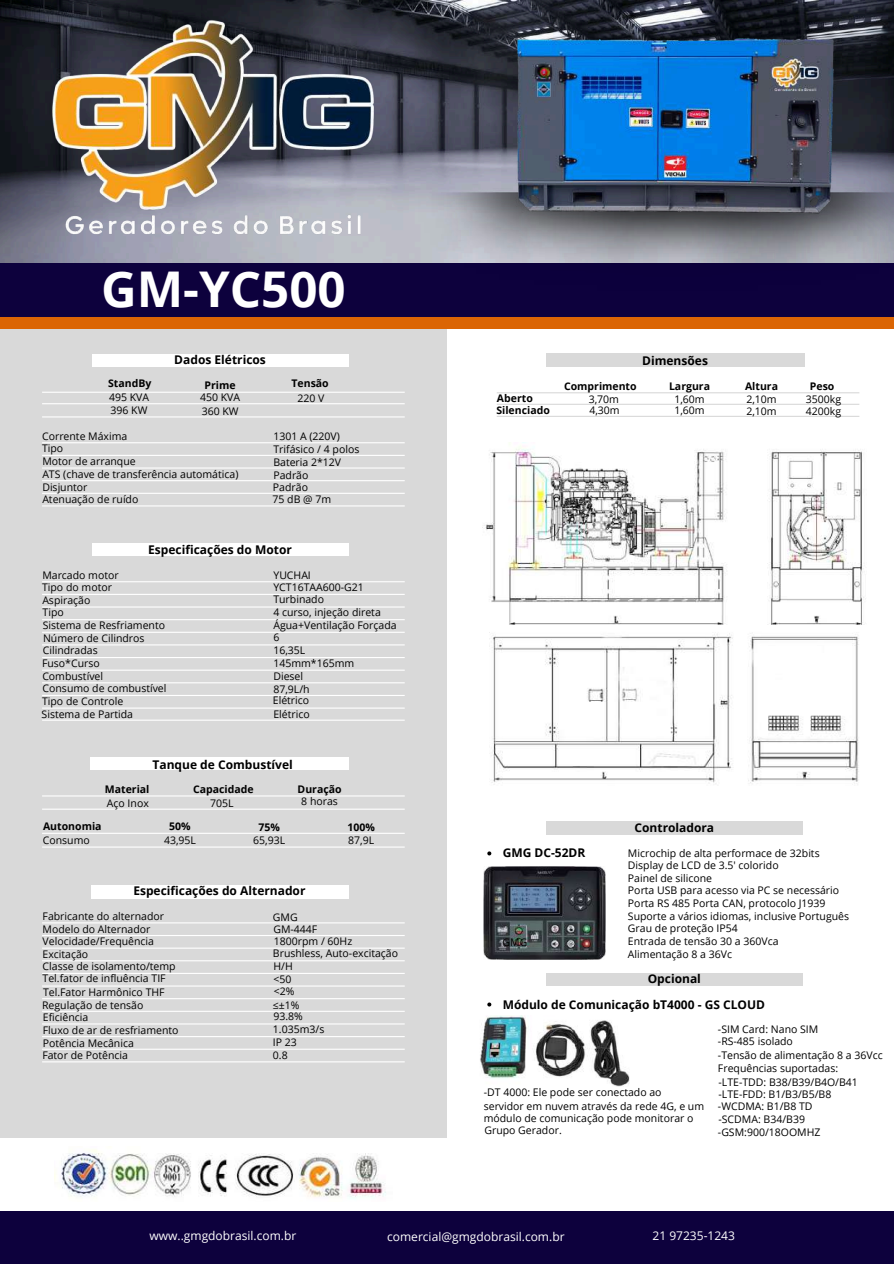
<style>
.page{position:relative;width:894px;height:1264px;background:#fff}
.page>*{position:absolute;margin:0;border:0;box-sizing:border-box;transform-origin:0 0}
.t1{font:700 49.2px "Open Sans";color:#fff}
.t2{font:700 12px "Open Sans";color:#000}
.t3{font:12px "Open Sans";color:#fff}
.t4{font:10.5px/12.6px "Open Sans";color:#000}
.t5{font:700 10.5px/12px "Open Sans";color:#000}
</style>
<div class="page">
<div style="left:0;top:0;width:446px;height:1137px;background:#d9d9d9"></div>
<img style="left:0;top:0;width:893px;height:263px">
<div style="left:0;top:263px;width:893px;height:54px;background:#0d013d"></div>
<div style="left:0;top:317px;width:893px;height:11px;background:#db6504"></div>
<div style="left:0;top:1210px;width:893px;height:53px;background:#0d013d"></div>
<div style="left:92px;top:354px;width:256px;height:12px;background:#fff"></div>
<hr style="left:42px;top:391px;width:362px;height:2px;background:#fff">
<hr style="left:42px;top:403px;width:362px;height:1px;background:#fff">
<hr style="left:42px;top:416px;width:362px;height:1px;background:#fff">
<hr style="left:42px;top:455px;width:362px;height:1px;background:#fff">
<hr style="left:42px;top:442px;width:362px;height:1px;background:#fff">
<hr style="left:42px;top:467px;width:362px;height:1px;background:#fff">
<hr style="left:42px;top:480px;width:362px;height:1px;background:#fff">
<hr style="left:42px;top:493px;width:362px;height:1px;background:#fff">
<div style="left:92px;top:543px;width:256px;height:13px;background:#fff"></div>
<hr style="left:42px;top:581px;width:362px;height:1px;background:#fff">
<hr style="left:42px;top:594px;width:362px;height:1px;background:#fff">
<hr style="left:42px;top:606px;width:362px;height:1px;background:#fff">
<hr style="left:42px;top:619px;width:362px;height:1px;background:#fff">
<hr style="left:42px;top:631px;width:362px;height:2px;background:#fff">
<hr style="left:42px;top:644px;width:362px;height:1px;background:#fff">
<hr style="left:42px;top:657px;width:362px;height:1px;background:#fff">
<hr style="left:42px;top:669px;width:362px;height:1px;background:#fff">
<hr style="left:42px;top:682px;width:362px;height:1px;background:#fff">
<div style="left:90px;top:757px;width:258px;height:13px;background:#fff"></div>
<hr style="left:42px;top:707px;width:362px;height:1px;background:#fff">
<hr style="left:42px;top:795px;width:362px;height:1px;background:#fff">
<hr style="left:42px;top:719px;width:362px;height:1px;background:#fff">
<hr style="left:42px;top:808px;width:362px;height:1px;background:#fff">
<hr style="left:42px;top:832px;width:362px;height:1px;background:#fff">
<hr style="left:42px;top:846px;width:362px;height:1px;background:#fff">
<hr style="left:42px;top:922px;width:362px;height:1px;background:#fff">
<hr style="left:42px;top:934px;width:362px;height:2px;background:#fff">
<hr style="left:42px;top:947px;width:362px;height:1px;background:#fff">
<hr style="left:42px;top:960px;width:362px;height:1px;background:#fff">
<hr style="left:42px;top:972px;width:362px;height:2px;background:#fff">
<hr style="left:42px;top:505px;width:362px;height:1px;background:#fff">
<hr style="left:42px;top:695px;width:362px;height:1px;background:#fff">
<div style="left:91px;top:884px;width:257px;height:14px;background:#fff"></div>
<hr style="left:42px;top:985px;width:362px;height:1px;background:#fff">
<hr style="left:42px;top:998px;width:362px;height:1px;background:#fff">
<hr style="left:42px;top:1010px;width:362px;height:1px;background:#fff">
<hr style="left:42px;top:1023px;width:362px;height:1px;background:#fff">
<hr style="left:42px;top:1036px;width:362px;height:1px;background:#fff">
<hr style="left:42px;top:1048px;width:362px;height:1px;background:#fff">
<hr style="left:42px;top:1061px;width:362px;height:1px;background:#fff">
<div style="left:546px;top:353px;width:258px;height:14px;background:#d9d9d9"></div>
<hr style="left:496px;top:392px;width:363px;height:1px;background:#d9d9d9">
<hr style="left:496px;top:404px;width:363px;height:1px;background:#d9d9d9">
<hr style="left:496px;top:416px;width:363px;height:1px;background:#d9d9d9">
<div style="left:546px;top:821px;width:256px;height:13px;background:#d9d9d9"></div>
<img style="left:34px;top:9px;width:357px;height:245px">
<img style="left:482px;top:443px;width:384px;height:182px">
<img style="left:489px;top:632px;width:370px;height:153px">
<img style="left:483px;top:866px;width:122px;height:93px">
<img style="left:480px;top:1015px;width:150px;height:71px">
<div style="left:546px;top:972px;width:256px;height:13px;background:#d9d9d9"></div>
<img style="left:54px;top:1149px;width:332px;height:50px">
<img style="left:412px;top:72px;width:481px;height:191px">
<img style="left:469px;top:0;width:421px;height:263px">
<svg style="left:487px;top:851px;width:4px;height:4px"></svg>
<svg style="left:487px;top:1002px;width:4px;height:4px"></svg>
<h1 class="t1" style="left:101px;top:254px;width:246px">GM-YC500</h1>
<p class="t2" style="left:174px;top:351px;width:93px">Dados Elétricos</p>
<p class="t5" style="left:108px;top:377px;width:45px">StandBy</p>
<p class="t5" style="left:204px;top:379px;width:33px">Prime</p>
<p class="t5" style="left:291px;top:377px;width:39px">Tensão</p>
<p class="t4" style="left:200px;top:390px;width:42px;line-height:13.6px">450 KVA<br>360 KW</p>
<p class="t4" style="left:109px;top:391px;width:42px">495 KVA</p>
<p class="t4" style="left:297px;top:391px;width:28px">220 V</p>
<p class="t4" style="left:110px;top:403px;width:38px">396 KW</p>
<p class="t4" style="left:272px;top:429px;width:88px">1301 A (220V)<br>Trifásico / 4 polos<br>Bateria 2*12V<br>Padrão<br>Padrão<br>75 dB @ 7m</p>
<p class="t4" style="left:42px;top:430px;width:198px">Corrente Máxima<br>Tipo<br>Motor de arranque<br>ATS (chave de transferência automática)<br>Disjuntor<br>Atenuação de ruído</p>
<p class="t2" style="left:148px;top:541px;width:145px">Especificações do Motor</p>
<p class="t4" style="left:42px;top:569px;width:126px">Marcado motor<br>Tipo do motor<br>Aspiração<br>Tipo<br>Sistema de Resfriamento<br>Número de Cilindros<br>Cilindradas<br>Fuso*Curso<br>Combustível<br>Consumo de combustível<br>Tipo de Controle<br>Sistema de Partida</p>
<p class="t4" style="left:273px;top:568px;width:125px">YUCHAI<br>YCT16TAA600-G21<br>Turbinado<br>4 curso, injeção direta<br>Água+Ventilação Forçada<br>6<br>16,35L<br>145mm*165mm<br>Diesel<br>87,9L/h</p>
<p class="t4" style="left:273px;top:693px;width:38px;line-height:13.5px">Elétrico<br>Elétrico</p>
<p class="t2" style="left:152px;top:755px;width:142px">Tanque de Combustível</p>
<p class="t5" style="left:105px;top:782px;width:46px">Material</p>
<p class="t5" style="left:193px;top:782px;width:62px">Capacidade</p>
<p class="t5" style="left:297px;top:782px;width:46px">Duração</p>
<p class="t4" style="left:107px;top:796px;width:43px">Aço Inox</p>
<p class="t4" style="left:210px;top:796px;width:25px">705L</p>
<p class="t4" style="left:301px;top:795px;width:38px">8 horas</p>
<p class="t5" style="left:43px;top:820px;width:60px">Autonomia</p>
<p class="t5" style="left:169px;top:820px;width:23px">50%</p>
<p class="t5" style="left:258px;top:820px;width:23px">75%</p>
<p class="t5" style="left:347px;top:820px;width:29px">100%</p>
<p class="t4" style="left:164px;top:833px;width:34px">43,95L</p>
<p class="t4" style="left:253px;top:833px;width:34px">65,93L</p>
<p class="t4" style="left:348px;top:833px;width:28px">87,9L</p>
<p class="t4" style="left:43px;top:833px;width:48px">Consumo</p>
<p class="t2" style="left:133px;top:882px;width:174px">Especificações do Alternador</p>
<p class="t4" style="left:43px;top:910px;width:135px">Fabricante do alternador<br>Modelo do Alternador<br>Velocidade/Frequência<br>Excitação<br>Classe de isolamento/temp<br>Tel.fator de influência TIF</p>
<p class="t4" style="left:42px;top:985px;width:138px">Tel.Fator Harmônico THF<br>Regulação de tensão<br>Eficiência<br>Fluxo de ar de resfriamento<br>Potência Mecânica<br>Fator de Potência</p>
<p class="t4" style="left:273px;top:910px;width:26px">GMG</p>
<p class="t4" style="left:273px;top:922px;width:127px;line-height:12.1px">GM-444F<br>1800rpm / 60Hz<br>Brushless, Auto-excitação</p>
<p class="t4" style="left:273px;top:959px;width:28px">H/H &lt;50 &lt;2% ≤±1%</p>
<p class="t4" style="left:273px;top:1009px;width:53px">93.8%<br>1.035m3/s<br>IP 23<br>0.8</p>
<p class="t5" style="left:496px;top:392px;width:55px">Aberto<br>Silenciado</p>
<p class="t2" style="left:642px;top:352px;width:67px">Dimensões</p>
<p class="t5" style="left:564px;top:380px;width:74px">Comprimento</p>
<p class="t5" style="left:668px;top:380px;width:42px">Largura</p>
<p class="t5" style="left:744px;top:380px;width:35px">Altura</p>
<p class="t5" style="left:809px;top:380px;width:26px">Peso</p>
<p class="t4" style="left:805px;top:393px;width:37px;line-height:11.9px">3500kg<br>4200kg</p>
<p class="t4" style="left:588px;top:393px;width:33px;line-height:11.6px">3,70m<br>4,30m</p>
<p class="t4" style="left:674px;top:393px;width:32px;line-height:10.8px">1,60m<br>1,60m</p>
<p class="t4" style="left:746px;top:393px;width:32px;line-height:11.7px">2,10m<br>2,10m</p>
<p class="t2" style="left:634px;top:819px;width:81px">Controladora</p>
<p class="t2" style="left:502px;top:844px;width:84px">GMG DC-52DR</p>
<p class="t4" style="left:627px;top:846px;width:193px;line-height:11.9px">Microchip de alta performace de 32bits<br>Display de LCD de 3.5' colorido</p>
<p class="t4" style="left:627px;top:871px;width:223px">Painel de silicone<br>Porta USB para acesso via PC se necessário<br>Porta RS 485 Porta CAN, protocolo J1939<br>Suporte a vários idiomas, inclusive Português<br>Grau de proteção IP54<br>Entrada de tensão 30 a 360Vca<br>Alimentação 8 a 36Vc</p>
<p class="t2" style="left:502px;top:995px;width:264px">Módulo de Comunicação bT4000 - GS CLOUD</p>
<p class="t4" style="left:502px;top:935px;width:26px">GMG</p>
<p class="t2" style="left:647px;top:969px;width:55px">Opcional</p>
<p class="t4" style="left:483px;top:1085px;width:222px;line-height:13.2px">-DT 4000: Ele pode ser conectado ao servidor em nuvem através da rede 4G, e um</p>
<p class="t4" style="left:483px;top:1111px;width:211px">módulo de comunicação pode monitorar o<br>Grupo Gerador.</p>
<p class="t4" style="left:717px;top:1022px;width:102px;line-height:12.1px">-SIM Card: Nano SIM -RS-485 isolado</p>
<p class="t4" style="left:717px;top:1047px;width:166px;line-height:13px">-Tensão de alimentação 8 a 36Vcc<br>Frequências suportadas:</p>
<p class="t4" style="left:717px;top:1075px;width:141px">-LTE-TDD: B38/B39/B4O/B41 -LTE-FDD: B1/B3/B5/B8 -WCDMA: B1/B8 TD<br>-SCDMA: B34/B39 -GSM:900/18OOMHZ</p>
<p class="t3" style="left:149px;top:1227px;width:148px">www..gmgdobrasil.com.br</p>
<p class="t3" style="left:387px;top:1228px;width:179px">comercial@gmgdobrasil.com.br</p>
<p class="t3" style="left:652px;top:1227px;width:84px">21 97235-1243</p>
</div>
